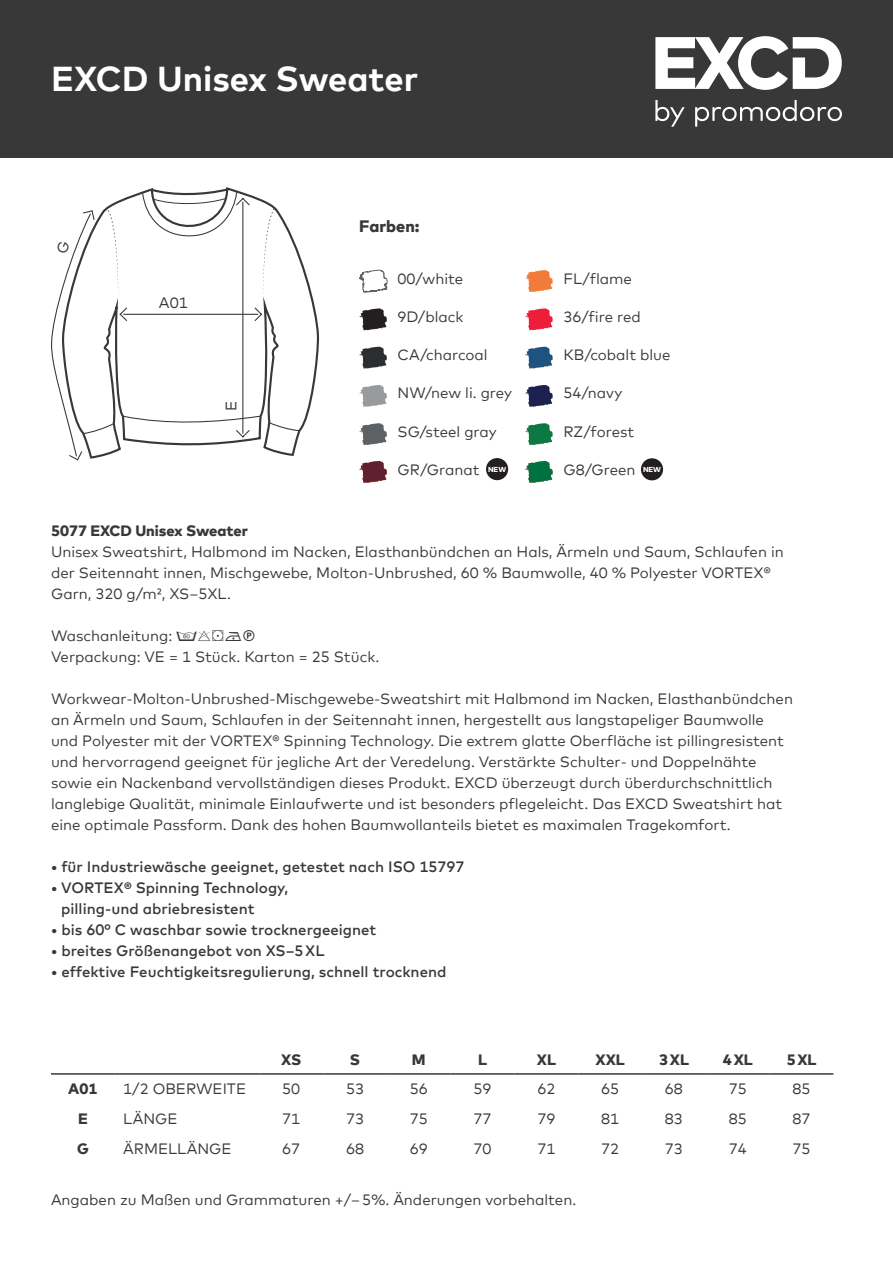
<style>
.page{position:relative;width:893px;height:1263px;background:#fff}
.page>*{position:absolute;margin:0;border:0;box-sizing:border-box;transform-origin:0 0}
.t1{font:700 34.5px "Mark Offc Pro";color:#fff}
.t2{font:800 16.5px "Mark Offc Pro";color:#383839}
.t3{font:15.15px "Mark Offc Pro";color:#383839}
.t4{font:15px/21px "Mark Offc Pro";color:#383839}
.t5{font:500 15px/21px "Mark Offc Pro";color:#383839}
.t6{font:800 15px "Mark Offc Pro";color:#383839}
.t7{font:800 7.2px "Mark Offc Pro";color:#fff}
.s1{font-family:"Mar Vo Sym"}
</style>
<div class="page">
<svg style="left:359px;top:270px;width:28px;height:23px"></svg>
<svg style="left:525px;top:270px;width:28px;height:22px"></svg>
<svg style="left:359px;top:308px;width:28px;height:22px"></svg>
<svg style="left:525px;top:308px;width:28px;height:22px"></svg>
<svg style="left:359px;top:346px;width:28px;height:23px"></svg>
<svg style="left:525px;top:346px;width:28px;height:23px"></svg>
<svg style="left:359px;top:385px;width:28px;height:22px"></svg>
<svg style="left:525px;top:385px;width:28px;height:22px"></svg>
<svg style="left:359px;top:423px;width:28px;height:22px"></svg>
<svg style="left:525px;top:423px;width:28px;height:22px"></svg>
<svg style="left:362px;top:461px;width:25px;height:22px"></svg>
<img style="left:359px;top:461px;width:18px;height:15px">
<svg style="left:528px;top:461px;width:25px;height:22px"></svg>
<img style="left:525px;top:461px;width:17px;height:15px">
<div style="left:0;top:0;width:893px;height:157px;background:#383839"></div>
<hr style="left:51px;top:1073px;width:64px;height:2px;background:#383839">
<hr style="left:259px;top:1073px;width:64px;height:2px;background:#383839">
<hr style="left:323px;top:1073px;width:64px;height:2px;background:#383839">
<hr style="left:387px;top:1073px;width:64px;height:2px;background:#383839">
<hr style="left:451px;top:1073px;width:63px;height:2px;background:#383839">
<hr style="left:514px;top:1073px;width:64px;height:2px;background:#383839">
<hr style="left:578px;top:1073px;width:64px;height:2px;background:#383839">
<hr style="left:642px;top:1073px;width:64px;height:2px;background:#383839">
<hr style="left:706px;top:1073px;width:64px;height:2px;background:#383839">
<hr style="left:770px;top:1073px;width:63px;height:2px;background:#383839">
<hr style="left:115px;top:1073px;width:144px;height:2px;background:#383839">
<svg style="left:655px;top:100px;width:30px;height:27px"></svg>
<svg style="left:695px;top:100px;width:147px;height:27px"></svg>
<svg style="left:655px;top:36px;width:187px;height:54px"></svg>
<svg style="left:95px;top:187px;width:225px;height:271px"></svg>
<svg style="left:95px;top:191px;width:206px;height:244px"></svg>
<svg style="left:108px;top:197px;width:166px;height:242px"></svg>
<div style="left:486px;top:458px;width:22px;height:22px;background:#231f20;border-radius:50%"></div>
<div style="left:641px;top:458px;width:22px;height:22px;background:#231f20;border-radius:50%"></div>
<svg style="left:51px;top:210px;width:44px;height:250px"></svg>
<h1 class="t1" style="left:51px;top:53px;width:369px">EXCD Unisex Sweater</h1>
<p class="t3" style="left:159px;top:291px;width:30px">A01</p>
<p class="t3" style="left:220px;top:411px;width:12px;rotate:-90deg">E</p>
<p class="t2" style="left:359px;top:213px;width:62px">Farben:</p>
<p class="t4" style="left:398px;top:267px;width:67px">00/white</p>
<p class="t4" style="left:563px;top:267px;width:70px">FL/flame</p>
<p class="t4" style="left:398px;top:305px;width:67px">9D/black</p>
<p class="t4" style="left:563px;top:305px;width:79px">36/fire red</p>
<p class="t4" style="left:398px;top:343px;width:92px">CA/charcoal</p>
<p class="t4" style="left:563px;top:343px;width:109px">KB/cobalt blue</p>
<p class="t4" style="left:398px;top:381px;width:116px">NW/new li. grey</p>
<p class="t4" style="left:563px;top:381px;width:60px">54/navy</p>
<p class="t4" style="left:398px;top:420px;width:101px">SG/steel gray</p>
<p class="t4" style="left:563px;top:420px;width:72px">RZ/forest</p>
<p class="t4" style="left:398px;top:457px;width:83px">GR/Granat</p>
<p class="t4" style="left:563px;top:457px;width:74px">G8/Green</p>
<p class="t7" style="left:488px;top:464px;width:20px">NEW</p>
<p class="t7" style="left:643px;top:464px;width:20px">NEW</p>
<p class="t6" style="left:51px;top:519px;width:199px">5077 EXCD Unisex Sweater</p>
<p class="t4" style="left:51px;top:540px;width:734px">Unisex Sweatshirt, Halbmond im Nacken, Elasthanbündchen an Hals, Ärmeln und Saum, Schlaufen in der Seitennaht innen, Mischgewebe, Molton-Unbrushed, 60 % Baumwolle, 40 % Polyester VORTEX®<br>Garn, 320 g/m², XS–5XL.</p>
<p class="t4" style="left:51px;top:624px;width:330px">Waschanleitung: <span class="s1">ÕÌN¯¬<br></span>Verpackung: VE = 1 Stück. Karton = 25 Stück.</p>
<p class="t4" style="left:51px;top:687px;width:743px">Workwear-Molton-Unbrushed-Mischgewebe-Sweatshirt mit Halbmond im Nacken, Elasthanbündchen an Ärmeln und Saum, Schlaufen in der Seitennaht innen, hergestellt aus langstapeliger Baumwolle und Polyester mit der VORTEX® Spinning Technology. Die extrem glatte Oberfläche ist pillingresistent und hervorragend geeignet für jegliche Art der Veredelung. Verstärkte Schulter- und Doppelnähte sowie ein Nackenband vervollständigen dieses Produkt. EXCD überzeugt durch überdurchschnittlich langlebige Qualität, minimale Einlaufwerte und ist besonders pflegeleicht. Das EXCD Sweatshirt hat eine optimale Passform. Dank des hohen Baumwollanteils bietet es maximalen Tragekomfort.</p>
<p class="t5" style="left:51px;top:855px;width:415px">• für Industriewäsche geeignet, getestet nach ISO 15797</p>
<p class="t5" style="left:61px;top:876px;width:229px;text-indent:-10px">• VORTEX® Spinning Technology, pilling-und abriebresistent</p>
<p class="t5" style="left:51px;top:918px;width:327px">• bis 60° C waschbar sowie trocknergeeignet</p>
<p class="t5" style="left:51px;top:939px;width:275px">• breites Größenangebot von XS–5XL</p>
<p class="t5" style="left:51px;top:960px;width:397px">• effektive Feuchtigkeitsregulierung, schnell trocknend</p>
<p class="t6" style="left:281px;top:1048px;width:22px">XS</p>
<p class="t6" style="left:350px;top:1048px;width:12px">S</p>
<p class="t6" style="left:412px;top:1048px;width:15px">M</p>
<p class="t6" style="left:478px;top:1048px;width:10px">L</p>
<p class="t6" style="left:537px;top:1048px;width:21px">XL</p>
<p class="t6" style="left:596px;top:1048px;width:31px">XXL</p>
<p class="t6" style="left:659px;top:1048px;width:31px">3XL</p>
<p class="t6" style="left:723px;top:1048px;width:31px">4XL</p>
<p class="t6" style="left:787px;top:1048px;width:31px">5XL</p>
<p class="t6" style="left:68px;top:1077px;width:31px">A01</p>
<p class="t4" style="left:123px;top:1077px;width:124px">1/2 OBERWEITE</p>
<p class="t4" style="left:282px;top:1077px;width:19px">50</p>
<p class="t4" style="left:346px;top:1077px;width:19px">53</p>
<p class="t4" style="left:410px;top:1077px;width:19px">56</p>
<p class="t4" style="left:474px;top:1077px;width:19px">59</p>
<p class="t4" style="left:537px;top:1077px;width:19px">62</p>
<p class="t4" style="left:601px;top:1077px;width:19px">65</p>
<p class="t4" style="left:665px;top:1077px;width:19px">68</p>
<p class="t4" style="left:729px;top:1077px;width:19px">75</p>
<p class="t4" style="left:792px;top:1077px;width:19px">85</p>
<p class="t6" style="left:78px;top:1107px;width:11px">E</p>
<p class="t4" style="left:123px;top:1107px;width:56px">LÄNGE</p>
<p class="t4" style="left:282px;top:1107px;width:19px">71</p>
<p class="t4" style="left:346px;top:1107px;width:19px">73</p>
<p class="t4" style="left:410px;top:1107px;width:19px">75</p>
<p class="t4" style="left:474px;top:1107px;width:19px">77</p>
<p class="t4" style="left:537px;top:1107px;width:19px">79</p>
<p class="t4" style="left:601px;top:1107px;width:19px">81</p>
<p class="t4" style="left:665px;top:1107px;width:19px">83</p>
<p class="t4" style="left:729px;top:1107px;width:19px">85</p>
<p class="t4" style="left:792px;top:1107px;width:19px">87</p>
<p class="t6" style="left:77px;top:1137px;width:13px">G</p>
<p class="t4" style="left:123px;top:1137px;width:110px">ÄRMELLÄNGE</p>
<p class="t4" style="left:282px;top:1137px;width:19px">67</p>
<p class="t4" style="left:346px;top:1137px;width:19px">68</p>
<p class="t4" style="left:410px;top:1137px;width:19px">69</p>
<p class="t4" style="left:474px;top:1137px;width:19px">70</p>
<p class="t4" style="left:537px;top:1137px;width:19px">71</p>
<p class="t4" style="left:601px;top:1137px;width:19px">72</p>
<p class="t4" style="left:665px;top:1137px;width:19px">73</p>
<p class="t4" style="left:729px;top:1137px;width:19px">74</p>
<p class="t4" style="left:792px;top:1137px;width:19px">75</p>
<p class="t4" style="left:51px;top:1188px;width:527px">Angaben zu Maßen und Grammaturen +/–5%. Änderungen vorbehalten.</p>
</div>
